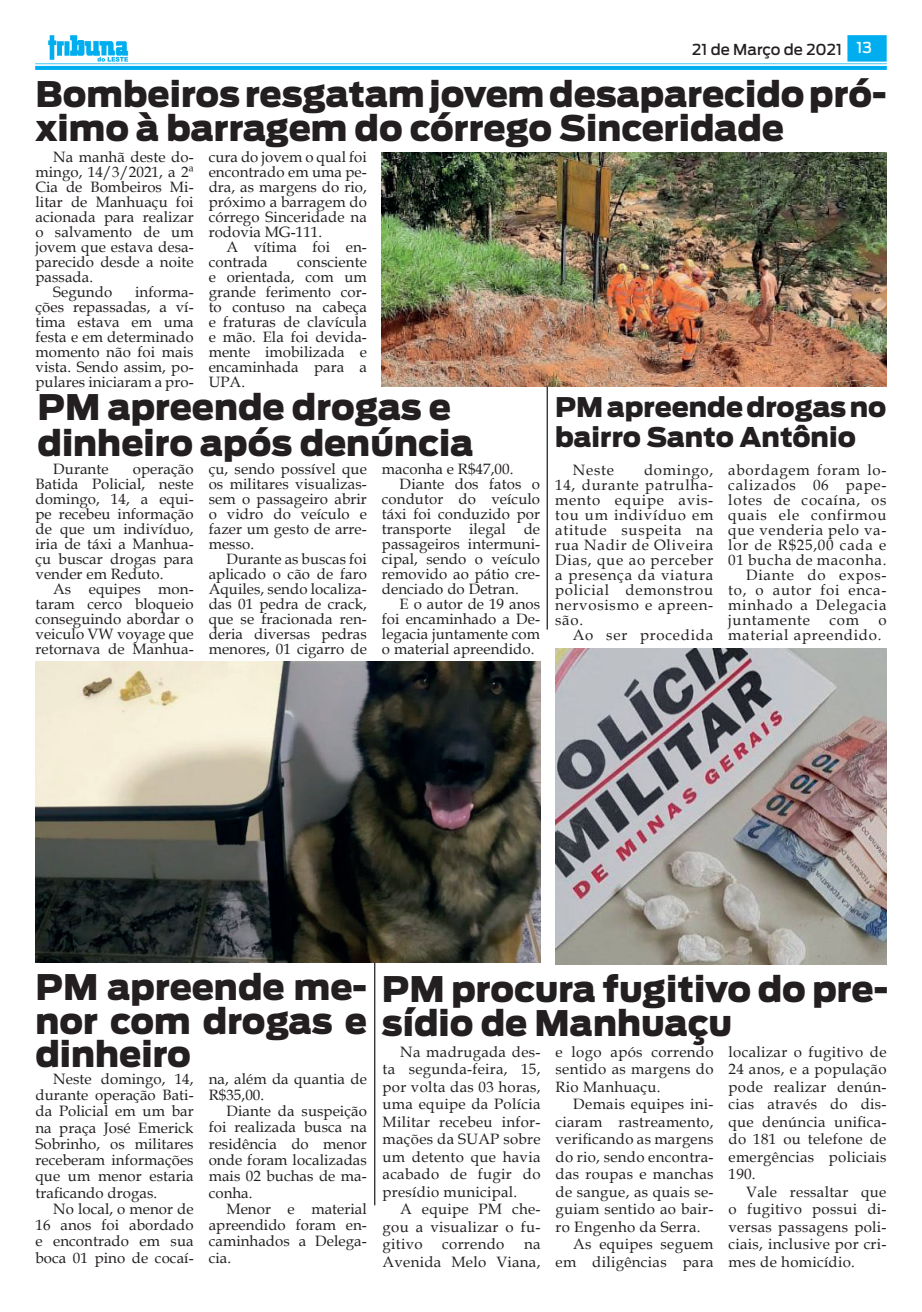
<style>
.page{position:relative;width:922px;height:1312px;background:#fff}
.page>*{position:absolute;margin:0;border:0;box-sizing:border-box;transform-origin:0 0}
.t1{font:900 35px/33.8px "Antenna";color:#231f20}
.t2{font:900 26.88px/30px "Antenna";color:#231f20}
.t3{font:15px/15px "Book Antiqua";letter-spacing:.005em;color:#231f20;text-align:justify}
.t4{font:15px/15px "Book Antiqua";letter-spacing:.05em;color:#231f20}
.t5{font:500 15px "Antenna";color:#231f20}
.t6{font:500 15px "Antenna";color:#fff}
</style>
<div class="page">
<img style="left:35px;top:35px;width:851px;height:34px">
<img style="left:381px;top:153px;width:505px;height:234px">
<img style="left:36px;top:661px;width:504px;height:301px">
<hr style="left:546px;top:387px;width:1px;height:242px;background:#231f20">
<img style="left:555px;top:648px;width:331px;height:316px">
<hr style="left:374px;top:962px;width:1px;height:242px;background:#231f20">
<p class="t6" style="left:856px;top:39px;width:17px">13</p>
<p class="t5" style="left:692px;top:41px;width:151px">21 de Março de 2021</p>
<h1 class="t1" style="left:35px;top:77px;width:852px">Bombeiros resgatam jovem desaparecido pró&shy;ximo à barragem do córrego Sinceridade</h1>
<p class="t3" style="left:53px;top:149px;width:142px">Na manhã deste do-</p>
<p class="t3" style="left:35px;top:164px;width:160px">mingo, 14/3/2021, a 2ª</p>
<p class="t3" style="left:35px;top:179px;width:160px">Cia de Bombeiros Mi-</p>
<p class="t3" style="left:35px;top:194px;width:160px">litar de Manhuaçu foi</p>
<p class="t3" style="left:35px;top:209px;width:160px">acionada para realizar</p>
<p class="t3" style="left:35px;top:224px;width:160px">o salvamento de um</p>
<p class="t3" style="left:35px;top:239px;width:160px">jovem que estava desa-</p>
<p class="t3" style="left:35px;top:254px;width:160px">parecido desde a noite</p>
<p class="t3" style="left:35px;top:269px;width:59px">passada.</p>
<p class="t3" style="left:53px;top:284px;width:60px">Segundo</p>
<p class="t3" style="left:209px;top:149px;width:160px">cura do jovem o qual foi encontrado em uma pe&shy;dra, as margens do rio, próximo a barragem do córrego Sinceridade na rodovia MG-111.</p>
<p class="t3" style="left:209px;top:239px;width:160px;text-indent:18px">A vítima foi en&shy;contrada</p>
<p class="t3" style="left:209px;top:254px;width:160px;text-indent:88px">consciente e orientada, com um grande ferimento cor&shy;to contuso na cabeça e fraturas de clavícula e mão. Ela foi devida&shy;mente imobilizada e encaminhada para a UPA.</p>
<h1 class="t1" style="left:38px;top:389px;width:437px;line-height:36.2px">PM apreende drogas e dinheiro após denúncia</h1>
<p class="t3" style="left:53px;top:461px;width:57px">Durante</p>
<p class="t3" style="left:35px;top:284px;width:160px;text-indent:100px">informa&shy;ções repassadas, a ví&shy;tima estava em uma festa e em determinado momento não foi mais vista. Sendo assim, po&shy;pulares iniciaram a pro-</p>
<h2 class="t2" style="left:555px;top:392px;width:333px">PM apreende drogas no bairro Santo Antônio</h2>
<p class="t3" style="left:572px;top:462px;width:43px">Neste</p>
<p class="t3" style="left:382px;top:461px;width:133px">maconha e R$47,00.</p>
<p class="t3" style="left:399px;top:476px;width:142px">Diante dos fatos o</p>
<p class="t3" style="left:382px;top:491px;width:160px">condutor do veículo</p>
<p class="t3" style="left:382px;top:506px;width:160px">táxi foi conduzido por</p>
<p class="t3" style="left:382px;top:521px;width:160px">transporte ilegal de</p>
<p class="t3" style="left:382px;top:536px;width:160px">passageiros intermuni-</p>
<p class="t3" style="left:382px;top:551px;width:160px">cipal, sendo o veículo</p>
<p class="t3" style="left:382px;top:566px;width:160px">removido ao pátio cre-</p>
<p class="t3" style="left:382px;top:581px;width:138px">denciado do Detran.</p>
<p class="t3" style="left:399px;top:596px;width:142px">E o autor de 19 anos</p>
<p class="t3" style="left:382px;top:611px;width:160px">foi encaminhado a De-</p>
<p class="t3" style="left:382px;top:626px;width:160px">legacia juntamente com</p>
<p class="t3" style="left:382px;top:641px;width:154px">o material apreendido.</p>
<p class="t3" style="left:209px;top:461px;width:160px">çu, sendo possível que os militares visualizas&shy;sem o passageiro abrir o vidro do veículo e fazer um gesto de arre&shy;messo.</p>
<p class="t3" style="left:209px;top:551px;width:160px;text-indent:18px">Durante as buscas foi aplicado o cão de faro Aquiles, sendo localiza&shy;das 01 pedra de crack, que se fracionada ren&shy;deria diversas pedras menores, 01 cigarro de</p>
<p class="t3" style="left:555px;top:462px;width:160px;text-indent:89px">domingo, 14, durante patrulha&shy;mento equipe avis&shy;tou um indivíduo em atitude suspeita na rua Nadir de Oliveira Dias, que ao perceber a presença da viatura policial demonstrou nervosismo e apreen&shy;são.</p>
<p class="t4" style="left:572px;top:627px;width:142px">Ao ser procedida</p>
<p class="t4" style="left:728px;top:462px;width:160px">abordagem foram lo-</p>
<p class="t4" style="left:728px;top:477px;width:160px">calizados 06 pape-</p>
<p class="t4" style="left:728px;top:492px;width:160px">lotes de cocaína, os</p>
<p class="t4" style="left:728px;top:507px;width:160px">quais ele confirmou</p>
<p class="t4" style="left:728px;top:522px;width:160px">que venderia pelo va-</p>
<p class="t4" style="left:728px;top:537px;width:160px">lor de R$25,00 cada e</p>
<p class="t4" style="left:728px;top:552px;width:160px">01 bucha de maconha.</p>
<p class="t4" style="left:745px;top:567px;width:142px">Diante do expos-</p>
<p class="t4" style="left:728px;top:582px;width:160px">to, o autor foi enca-</p>
<p class="t4" style="left:728px;top:597px;width:160px">minhado a Delegacia</p>
<p class="t4" style="left:728px;top:612px;width:83px">juntamente</p>
<p class="t3" style="left:829px;top:612px;width:31px">com</p>
<p class="t3" style="left:35px;top:461px;width:160px;text-indent:97px">operação Batida Policial, neste domingo, 14, a equi&shy;pe recebeu informação de que um indivíduo, iria de táxi a Manhua&shy;çu buscar drogas para vender em Reduto.</p>
<p class="t3" style="left:35px;top:581px;width:160px;text-indent:18px">As equipes mon&shy;taram cerco bloqueio conseguindo abordar o veiculo VW voyage que retornava de Manhua-</p>
<p class="t4" style="left:728px;top:612px;width:160px;text-indent:150px">o material apreendido.</p>
<h1 class="t1" style="left:35px;top:970px;width:333px;text-align:justify">PM apreende me&shy;nor com drogas e dinheiro</h1>
<p class="t3" style="left:35px;top:1069px;width:160px;line-height:16.2px;text-indent:18px">Neste domingo, 14, durante operação Bati&shy;da Policial em um bar na praça José Emerick Sobrinho, os militares receberam informações que um menor estaria traficando drogas.</p>
<p class="t3" style="left:35px;top:1199px;width:160px;line-height:16.2px;text-indent:18px">No local, o menor de 16 anos foi abordado e encontrado em sua boca 01 pino de cocaí-</p>
<p class="t3" style="left:209px;top:1069px;width:160px;line-height:16.2px">na, além da quantia de<br>R$35,00.</p>
<p class="t3" style="left:209px;top:1102px;width:160px;line-height:16.2px;text-indent:18px">Diante da suspeição foi realizada busca na residência do menor onde foram localizadas mais 02 buchas de ma&shy;conha.</p>
<p class="t3" style="left:209px;top:1199px;width:160px;line-height:16.2px;text-indent:18px">Menor e material apreendido foram en&shy;caminhados a Delega&shy;cia.</p>
<h1 class="t1" style="left:382px;top:972px;width:507px">PM procura fugitivo do pre&shy;sídio de Manhuaçu</h1>
<p class="t3" style="left:382px;top:1042px;width:159px;line-height:17.5px;text-indent:18px">Na madrugada des&shy;ta segunda-feira, 15, por volta das 03 horas, uma equipe da Polícia Militar recebeu infor&shy;mações da SUAP sobre um detento que havia acabado de fugir do presídio municipal.</p>
<p class="t3" style="left:382px;top:1199px;width:159px;line-height:17.5px;text-indent:18px">A equipe PM che&shy;gou a visualizar o fu&shy;gitivo</p>
<p class="t3" style="left:555px;top:1042px;width:159px;line-height:17.5px">e logo após correndo sentido as margens do Rio Manhuaçu.</p>
<p class="t3" style="left:573px;top:1095px;width:142px">Demais equipes ini-</p>
<p class="t3" style="left:555px;top:1113px;width:159px">ciaram rastreamento,</p>
<p class="t3" style="left:555px;top:1130px;width:159px">verificando as margens</p>
<p class="t3" style="left:555px;top:1148px;width:159px">do rio, sendo encontra-</p>
<p class="t3" style="left:555px;top:1165px;width:159px">das roupas e manchas</p>
<p class="t3" style="left:555px;top:1183px;width:159px">de sangue, as quais se-</p>
<p class="t3" style="left:555px;top:1200px;width:159px">guiam sentido ao bair-</p>
<p class="t3" style="left:555px;top:1218px;width:146px">ro Engenho da Serra.</p>
<p class="t3" style="left:573px;top:1235px;width:142px">As equipes seguem</p>
<p class="t3" style="left:555px;top:1253px;width:159px">em diligências para</p>
<p class="t3" style="left:728px;top:1042px;width:159px;line-height:17.5px">localizar o fugitivo de 24 anos, e a população pode realizar denún&shy;cias através do dis&shy;que denúncia unifica&shy;do 181 ou telefone de emergências policiais 190.</p>
<p class="t3" style="left:728px;top:1182px;width:159px;line-height:17.5px;text-indent:18px">Vale ressaltar que o fugitivo possui di&shy;versas passagens poli&shy;ciais, inclusive por cri&shy;mes de homicídio.</p>
<p class="t3" style="left:442px;top:1235px;width:64px">correndo</p>
<p class="t3" style="left:382px;top:1234px;width:159px;line-height:17.5px;text-align:right">na<br>Avenida Melo Viana,</p>
</div>
